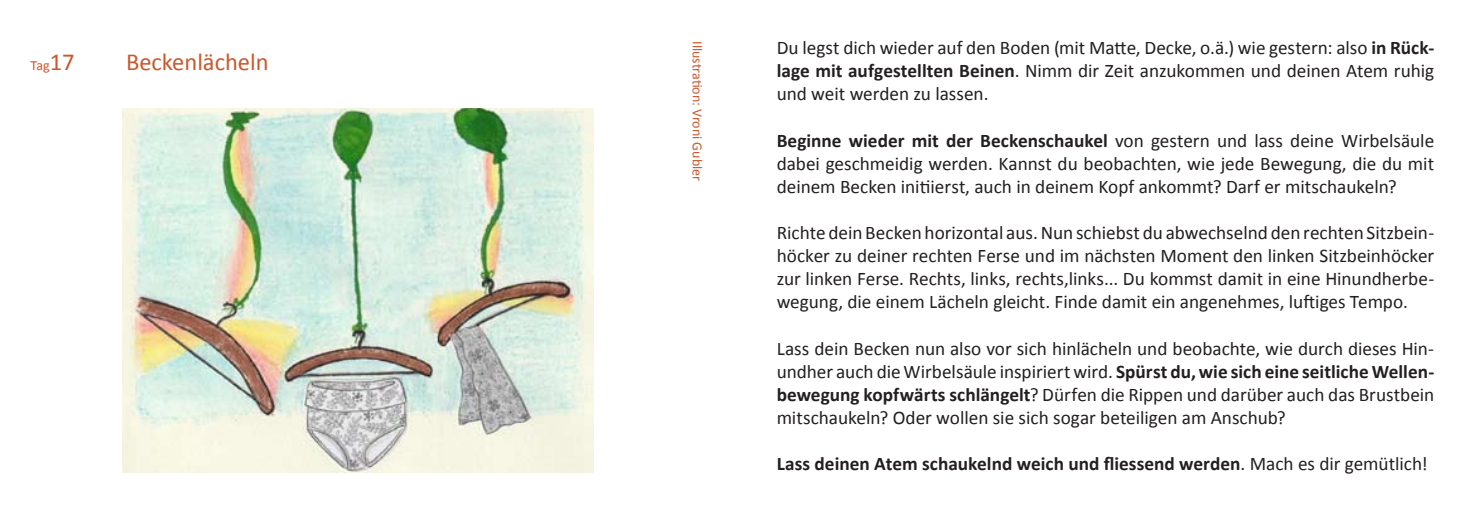
<style>
.page{position:relative;width:1474px;height:521px;background:#fff}
.page>*{position:absolute;margin:0;border:0;box-sizing:border-box;transform-origin:0 0}
.t1{font:24.5px "Calibri";color:#cb572b}
.t2{font:19.25px/23.1px "Calibri";letter-spacing:-.005em;color:#231f20;text-align:justify}
.t3{font:700 19.25px "Calibri";color:#231f20}
.t4{font:14px "Calibri";color:#cb572b}
.s1{font-size:24.5px}
.s2{font-weight:700}
.s3{font-weight:400}
</style>
<div class="page">
<img style="left:122px;top:108px;width:471px;height:364px">
<p class="t4" style="left:31px;top:56px;width:45px">Tag<span class="s1">17</span></p>
<p class="t1" style="left:126px;top:45px;width:144px">Beckenlächeln</p>
<p class="t4" style="left:707px;top:41px;width:141px;rotate:90deg">Illustration: Vroni Gubler</p>
<p class="t2" style="left:776px;top:36px;width:659px">Du legst dich wieder auf den Boden (mit Matte, Decke, o.ä.) wie gestern: also <span class="s2">in Rück&shy;lage mit aufgestellten Beinen</span>. Nimm dir Zeit anzukommen und deinen Atem ruhig und weit werden zu lassen.</p>
<p class="t2" style="left:776px;top:128px;width:659px"><span class="s2">Beginne wieder mit der Beckenschaukel</span> von gestern und lass deine Wirbelsäule dabei geschmeidig werden. Kannst du beobachten, wie jede Bewegung, die du mit deinem Becken initiierst, auch in deinem Kopf ankommt? Darf er mitschaukeln?</p>
<p class="t2" style="left:776px;top:220px;width:659px">Richte dein Becken horizontal aus. Nun schiebst du abwechselnd den rechten Sitzbein&shy;höcker zu deiner rechten Ferse und im nächsten Moment den linken Sitzbeinhöcker zur linken Ferse. Rechts, links, rechts,links... Du kommst damit in eine Hinundherbe&shy;wegung, die einem Lächeln gleicht. Finde damit ein angenehmes, luftiges Tempo.</p>
<p class="t2" style="left:776px;top:336px;width:659px">Lass dein Becken nun also vor sich hinlächeln und beobachte, wie durch dieses Hin&shy;undher auch die Wirbelsäule inspiriert wird. <span class="s2">Spürst du, wie sich eine seitliche Wellen&shy;bewegung kopfwärts schlängelt</span>? Dürfen die Rippen und darüber auch das Brustbein mitschaukeln? Oder wollen sie sich sogar beteiligen am Anschub?</p>
<p class="t3" style="left:776px;top:450px;width:652px">Lass deinen Atem schaukelnd weich und fliessend werden<span class="s3">. Mach es dir gemütlich!</span></p>
</div>
